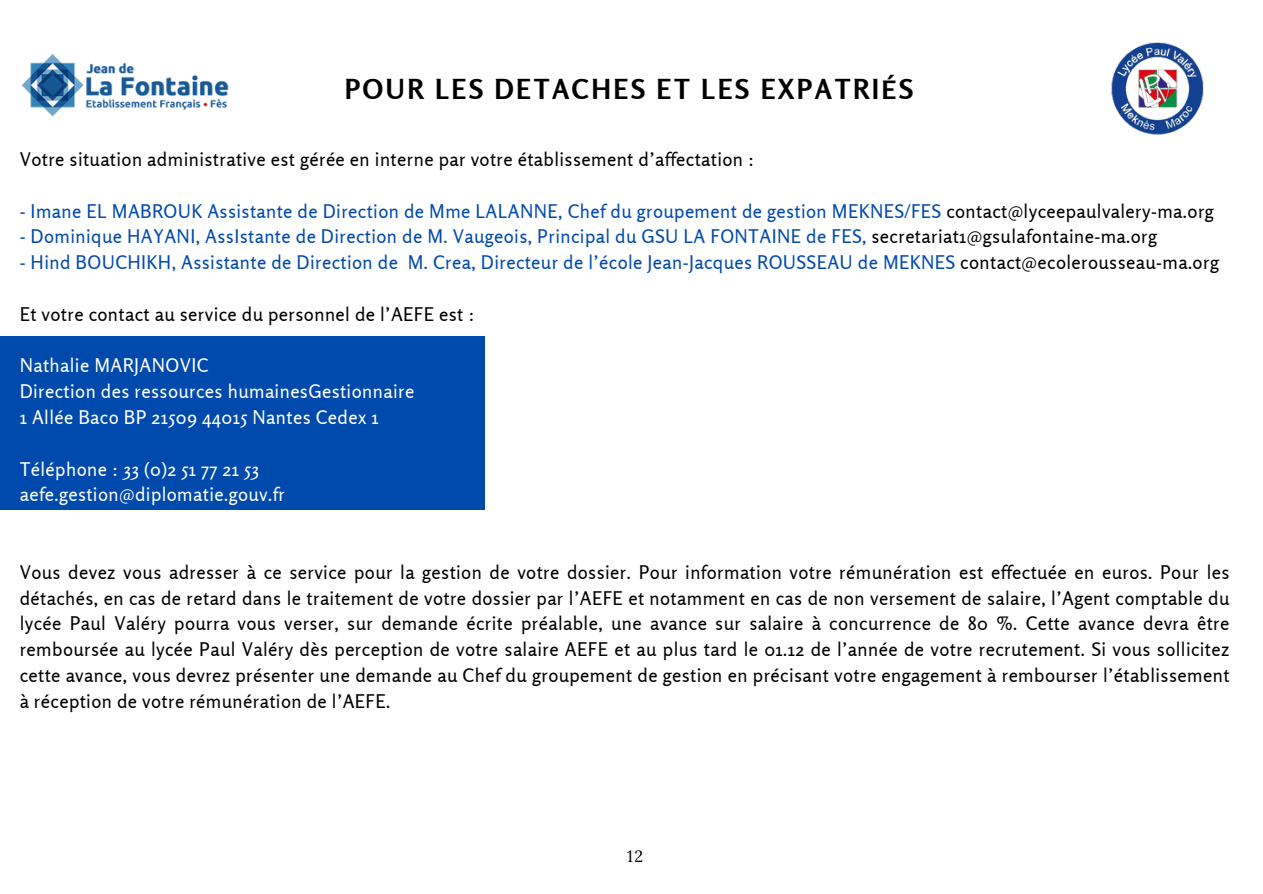
<style>
.page{position:relative;width:1263px;height:894px;background:#fff}
.page>*{position:absolute;margin:0;border:0;box-sizing:border-box;transform-origin:0 0}
.t1{font:700 27.45px "Rosario";letter-spacing:.09em;color:#000}
.t2{font:18.75px/25.8px "Rosario";letter-spacing:.02em;color:#000;text-align:justify}
.t3{font:18.75px "Rosario";letter-spacing:.02em;color:#004aad}
.t4{font:18.75px "Rosario";letter-spacing:.02em;color:#fff}
.t5{font:16.2px "Lora";color:#000}
.s1{color:#000}
</style>
<div class="page">
<div style="left:0;top:336px;width:485px;height:173px;background:#004aad"></div>
<img style="left:22px;top:53px;width:207px;height:64px">
<img style="left:1111px;top:42px;width:93px;height:93px">
<p class="t1" style="left:345px;top:72px;width:570px">POUR LES DETACHES ET LES EXPATRIÉS</p>
<p class="t2" style="left:20px;top:146px;width:736px">Votre situation administrative est gérée en interne par votre établissement d’affectation :</p>
<h1 class="t3" style="left:20px;top:199px;width:1196px">- Imane EL MABROUK Assistante de Direction de Mme LALANNE, Chef du groupement de gestion MEKNES/FES <span class="s1">contact@lyceepaulvalery-ma.org</span></h1>
<p class="t3" style="left:20px;top:225px;width:1139px">- Dominique HAYANI, AssIstante de Direction de M. Vaugeois, Principal du GSU LA FONTAINE de FES, <span class="s1">secretariat1@gsulafontaine-ma.org</span></p>
<p class="t3" style="left:20px;top:251px;width:1201px">- Hind BOUCHIKH, Assistante de Direction de M. Crea, Directeur de l’école Jean-Jacques ROUSSEAU de MEKNES <span class="s1">contact@ecolerousseau-ma.org</span></p>
<p class="t2" style="left:20px;top:301px;width:456px">Et votre contact au service du personnel de l’AEFE est :</p>
<p class="t4" style="left:20px;top:354px;width:190px">Nathalie MARJANOVIC</p>
<p class="t4" style="left:20px;top:380px;width:396px">Direction des ressources humainesGestionnaire</p>
<p class="t4" style="left:20px;top:405px;width:360px">1 Allée Baco BP 21509 44015 Nantes Cedex 1</p>
<p class="t4" style="left:20px;top:457px;width:241px">Téléphone : 33 (0)2 51 77 21 53</p>
<p class="t4" style="left:20px;top:483px;width:267px">aefe.gestion@diplomatie.gouv.fr</p>
<p class="t2" style="left:20px;top:558px;width:1211px">Vous devez vous adresser à ce service pour la gestion de votre dossier. Pour information votre rémunération est effectuée en euros. Pour les détachés, en cas de retard dans le traitement de votre dossier par l’AEFE et notamment en cas de non versement de salaire, l’Agent comptable du lycée Paul Valéry pourra vous verser, sur demande écrite préalable, une avance sur salaire à concurrence de 80 %. Cette avance devra être remboursée au lycée Paul Valéry dès perception de votre salaire AEFE et au plus tard le 01.12 de l’année de votre recrutement. Si vous sollicitez cette avance, vous devrez présenter une demande au Chef du groupement de gestion en précisant votre engagement à rembourser l’établissement à réception de votre rémunération de l’AEFE.</p>
<p class="t5" style="left:627px;top:845px;width:18px">12</p>
</div>
